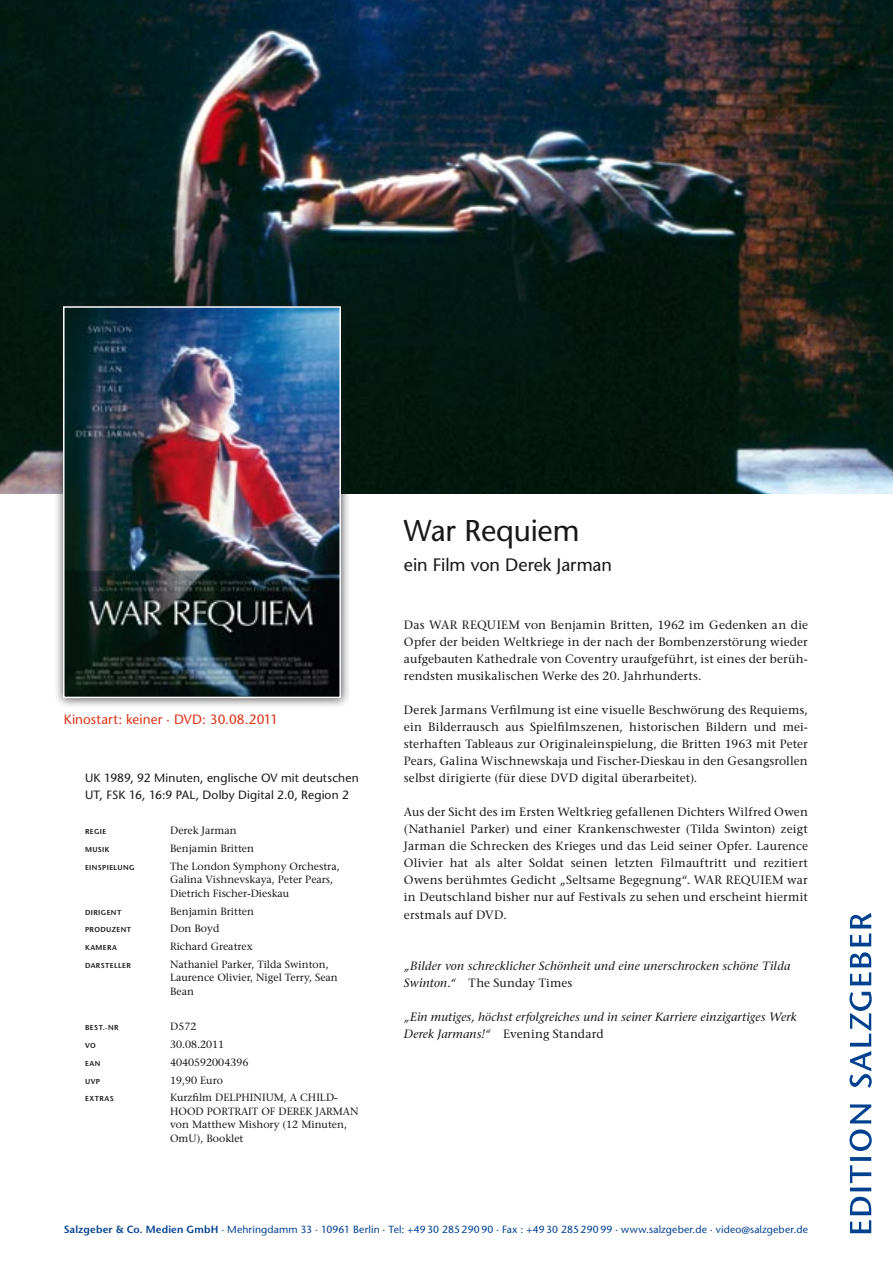
<style>
.page{position:relative;width:893px;height:1263px;background:#fff}
.page>*{position:absolute;margin:0;border:0;box-sizing:border-box;transform-origin:0 0}
.t1{font:500 30px "Stone Sans Std";letter-spacing:-.01em;color:#1a171b}
.t2{font:500 18px "Stone Sans Std";letter-spacing:-.005em;color:#1a171b}
.t3{font:500 13.5px "Stone Sans Std";letter-spacing:.005em;color:#dc3417}
.t4{font:12px/17px "Stone Serif LT";letter-spacing:.015em;color:#1a171b;text-align:justify}
.t5{font:italic 12px/17px "Stone Serif LT";letter-spacing:.01em;color:#1a171b}
.t6{font:500 12px/17px "Stone Sans Std";letter-spacing:.01em;color:#1a171b}
.t7{font:10.5px/13.5px "Stone Serif LT";color:#1a171b}
.t8{font:500 10.35px "Stone Sans Std";letter-spacing:.015em;color:#00418f}
.t9{font:600 7.2px "Stone Sans Std";letter-spacing:.055em;color:#1a171b}
.s1{font-style:normal}
.s2{font-weight:600}
</style>
<div class="page">
<img style="left:0;top:0;width:893px;height:493px">
<div style="left:53px;top:296px;width:298px;height:412px;background:#1a171b;opacity:.75"></div>
<img style="left:66px;top:309px;width:272px;height:386px">
<div style="left:63px;top:306px;width:278px;height:392px;border:2px solid #fff"></div>
<svg style="left:849px;top:913px;width:23px;height:320px"></svg>
<p class="t3" style="left:64px;top:712px;width:216px">Kinostart: keiner · DVD: 30.08.2011</p>
<p class="t6" style="left:85px;top:770px;width:275px">UK 1989, 92 Minuten, englische OV mit deutschen<br>UT, FSK 16, 16:9 PAL, Dolby Digital 2.0, Region 2</p>
<p class="t9" style="left:85px;top:827px;width:23px">REGIE</p>
<p class="t7" style="left:170px;top:824px;width:68px">Derek Jarman</p>
<p class="t9" style="left:85px;top:845px;width:26px">MUSIK</p>
<p class="t7" style="left:170px;top:842px;width:86px">Benjamin Britten</p>
<p class="t9" style="left:85px;top:863px;width:51px">EINSPIELUNG</p>
<p class="t7" style="left:170px;top:859px;width:171px">The London Symphony Orchestra,<br>Galina Vishnevskaya, Peter Pears,<br>Dietrich Fischer-Dieskau</p>
<p class="t9" style="left:85px;top:908px;width:38px">DIRIGENT</p>
<p class="t7" style="left:170px;top:904px;width:85px">Benjamin Britten</p>
<p class="t9" style="left:85px;top:925px;width:47px">PRODUZENT</p>
<p class="t7" style="left:170px;top:922px;width:51px">Don Boyd</p>
<p class="t9" style="left:85px;top:943px;width:33px">KAMERA</p>
<p class="t7" style="left:170px;top:940px;width:84px">Richard Greatrex</p>
<p class="t9" style="left:85px;top:961px;width:47px">DARSTELLER</p>
<p class="t7" style="left:170px;top:957px;width:169px">Nathaniel Parker, Tilda Swinton,<br>Laurence Olivier, Nigel Terry, Sean<br>Bean</p>
<p class="t9" style="left:85px;top:1023px;width:35px">BEST.-N R</p>
<p class="t7" style="left:170px;top:1020px;width:28px">D572</p>
<p class="t9" style="left:85px;top:1041px;width:11px">VO</p>
<p class="t7" style="left:170px;top:1038px;width:56px">30.08.2011</p>
<p class="t9" style="left:85px;top:1059px;width:6px">EAN</p>
<p class="t7" style="left:170px;top:1055px;width:80px">4040592004396</p>
<p class="t9" style="left:85px;top:1077px;width:17px">UVP</p>
<p class="t7" style="left:170px;top:1073px;width:54px">19,90 Euro</p>
<p class="t9" style="left:85px;top:1094px;width:30px">EXTRAS</p>
<p class="t7" style="left:170px;top:1091px;width:190px">Kurzfilm DELPHINIUM, A CHILD-<br>HOOD PORTRAIT OF DEREK JARMAN von Matthew Mishory (12 Minuten,<br>OmU), Booklet</p>
<h1 class="t1" style="left:404px;top:513px;width:177px">War Requiem</h1>
<h2 class="t2" style="left:404px;top:554px;width:210px">ein Film von Derek Jarman</h2>
<p class="t4" style="left:404px;top:617px;width:406px">Das WAR REQUIEM von Benjamin Britten, 1962 im Gedenken an die Opfer der beiden Weltkriege in der nach der Bombenzerstörung wieder aufgebauten Kathedrale von Coventry uraufgeführt, ist eines der berüh&shy;rendsten musikalischen Werke des 20. Jahrhunderts.</p>
<p class="t4" style="left:404px;top:702px;width:405px">Derek Jarmans Verfilmung ist eine visuelle Beschwörung des Requiems, ein Bilderrausch aus Spielfilmszenen, historischen Bildern und mei&shy;sterhaften Tableaus zur Originaleinspielung, die Britten 1963 mit Peter Pears, Galina Wischnewskaja und Fischer-Dieskau in den Gesangsrollen selbst dirigierte (für diese DVD digital überarbeitet).</p>
<p class="t4" style="left:404px;top:804px;width:405px">Aus der Sicht des im Ersten Weltkrieg gefallenen Dichters Wilfred Owen (Nathaniel Parker) und einer Krankenschwester (Tilda Swinton) zeigt Jarman die Schrecken des Krieges und das Leid seiner Opfer. Laurence Olivier hat als alter Soldat seinen letzten Filmauftritt und rezitiert Owens berühmtes Gedicht „Seltsame Begegnung“. WAR REQUIEM war in Deutschland bisher nur auf Festivals zu sehen und erscheint hiermit erstmals auf DVD.</p>
<p class="t5" style="left:404px;top:957px;width:388px">„Bilder von schrecklicher Schönheit und eine unerschrocken schöne Tilda<br>Swinton.“ <span class="s1">The Sunday Times</span></p>
<p class="t5" style="left:404px;top:1008px;width:394px">„Ein mutiges, höchst erfolgreiches und in seiner Karriere einzigartiges Werk<br>Derek Jarmans!“ <span class="s1">Evening Standard</span></p>
<p class="t8" style="left:64px;top:1223px;width:746px"><span class="s2">SALZGEBER &amp; CO. MEDIEN GMBH</span> · Mehringdamm 33 · 10961 Berlin · Tel: +49 30 285 290 90 · Fax : +49 30 285 290 99 · www.salzgeber.de · video@salzgeber.de</p>
</div>
